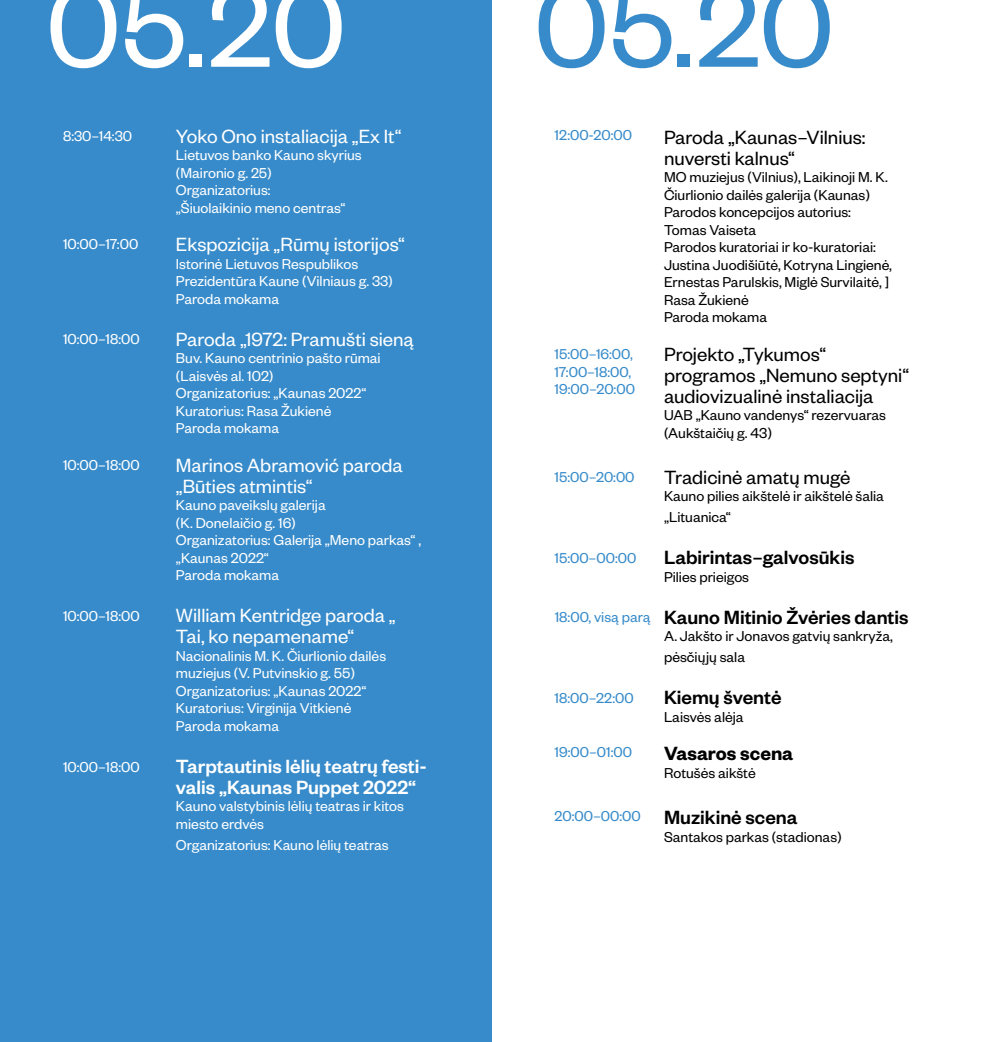
<style>
.page{position:relative;width:983px;height:1042px;background:#fff}
.page>*{position:absolute;margin:0;border:0;box-sizing:border-box;transform-origin:0 0}
.t1{font:126px "Founders Grotesk";color:#fff}
.t2{font:126px "Founders Grotesk";color:#378bca}
.t3{font:21px/21px "Founders Grotesk";color:#fff}
.t4{font:21px/21px "Founders Grotesk";color:#000}
.t5{font:500 21px "Founders Grotesk";color:#000}
.t6{font:500 21px/21px "Founders Grotesk";color:#fff}
.t7{font:600 21px "Founders Grotesk";color:#000}
.t8{font:15.75px/17.5px "Founders Grotesk";color:#fff}
.t9{font:15.75px/17.5px "Founders Grotesk";color:#000}
.t10{font:15.75px/17.5px "Founders Grotesk";color:#378bca}
</style>
<div class="page">
<div style="left:0;top:0;width:491px;height:1042px;background:#378bca"></div>
<h1 class="t1" style="left:46px;top:-51px;width:301px">05.20</h1>
<h1 class="t2" style="left:534px;top:-51px;width:301px">05.20</h1>
<p class="t8" style="left:63px;top:126px;width:71px">8:30–14:30</p>
<p class="t8" style="left:63px;top:234px;width:77px">10:00–17:00</p>
<p class="t8" style="left:63px;top:330px;width:78px">10:00–18:00</p>
<p class="t8" style="left:63px;top:455px;width:78px">10:00–18:00</p>
<p class="t8" style="left:63px;top:606px;width:78px">10:00–18:00</p>
<p class="t8" style="left:63px;top:758px;width:78px">10:00–18:00</p>
<h2 class="t3" style="left:176px;top:124px;width:227px">Yoko Ono instaliacija „Ex It“</h2>
<p class="t8" style="left:176px;top:146px;width:187px">Lietuvos banko Kauno skyrius (Maironio g. 25)<br>Organizatorius:<br>„Šiuolaikinio meno centras“</p>
<h2 class="t3" style="left:176px;top:233px;width:230px">Ekspozicija „Rūmų istorijos“</h2>
<p class="t8" style="left:176px;top:254px;width:218px">Istorinė Lietuvos Respublikos<br>Prezidentūra Kaune (Vilniaus g. 33)<br>Paroda mokama</p>
<h2 class="t3" style="left:176px;top:327px;width:239px">Paroda „1972: Pramušti sieną</h2>
<p class="t8" style="left:176px;top:349px;width:206px">Buv. Kauno centrinio pašto rūmai (Laisvės al. 102)<br>Organizatorius: „Kaunas 2022“<br>Kuratorius: Rasa Žukienė<br>Paroda mokama</p>
<h2 class="t3" style="left:176px;top:453px;width:228px">Marinos Abramović paroda „Būties atmintis“</h2>
<p class="t8" style="left:176px;top:496px;width:247px">Kauno paveikslų galerija<br>(K. Donelaičio g. 16)<br>Organizatorius: Galerija „Meno parkas“ , „Kaunas 2022“<br>Paroda mokama</p>
<h2 class="t3" style="left:176px;top:604px;width:221px">William Kentridge paroda „<br>Tai, ko nepamename“</h2>
<p class="t8" style="left:176px;top:646px;width:212px">Nacionalinis M. K. Čiurlionio dailės muziejus (V. Putvinskio g. 55)<br>Organizatorius: „Kaunas 2022“<br>Kuratorius: Virginija Vitkienė<br>Paroda mokama</p>
<h2 class="t6" style="left:176px;top:754px;width:252px">Tarptautinis lėlių teatrų festi&shy;valis „Kaunas Puppet 2022“</h2>
<p class="t8" style="left:176px;top:797px;width:229px">Kauno valstybinis lėlių teatras ir kitos miesto erdvės</p>
<p class="t8" style="left:176px;top:835px;width:214px">Organizatorius: Kauno lėlių teatras</p>
<p class="t10" style="left:554px;top:126px;width:79px">12:00-20:00</p>
<h2 class="t4" style="left:663px;top:125px;width:203px">Paroda „Kaunas–Vilnius: nuversti kalnus“</h2>
<p class="t9" style="left:663px;top:167px;width:229px">MO muziejus (Vilnius), Laikinoji M. K.<br>Čiurlionio dailės galerija (Kaunas)<br>Parodos koncepcijos autorius:<br>Tomas Vaiseta<br>Parodos kuratoriai ir ko-kuratoriai:<br>Justina Juodišiūtė, Kotryna Lingienė,<br>Ernestas Parulskis, Miglė Survilaitė, ]<br>Rasa Žukienė<br>Paroda mokama</p>
<h2 class="t4" style="left:663px;top:342px;width:246px">Projekto „Tykumos“ programos „Nemuno septyni“ audiovizualinė instaliacija</h2>
<p class="t9" style="left:663px;top:405px;width:223px">UAB „Kauno vandenys“ rezervuaras (Aukštaičių g. 43)</p>
<h2 class="t4" style="left:663px;top:465px;width:188px">Tradicinė amatų mugė</h2>
<p class="t9" style="left:663px;top:485px;width:221px;line-height:21px">Kauno pilies aikštelė ir aikštelė šalia „Lituanica“</p>
<h2 class="t5" style="left:663px;top:544px;width:192px">Labirintas–galvosūkis</h2>
<p class="t9" style="left:663px;top:567px;width:87px">Pilies prieigos</p>
<h2 class="t5" style="left:663px;top:604px;width:246px">Kauno Mitinio Žvėries dantis</h2>
<p class="t9" style="left:663px;top:625px;width:230px;line-height:21px">A. Jakšto ir Jonavos gatvių sankryža, pėsčiųjų sala</p>
<h2 class="t5" style="left:663px;top:684px;width:119px">Kiemų šventė</h2>
<p class="t9" style="left:663px;top:707px;width:81px">Laisvės alėja</p>
<h2 class="t7" style="left:663px;top:740px;width:131px">Vasaros scena</h2>
<p class="t9" style="left:663px;top:763px;width:93px">Rotušės aikštė</p>
<h2 class="t5" style="left:663px;top:804px;width:135px">Muzikinė scena</h2>
<p class="t9" style="left:663px;top:827px;width:179px">Santakos parkas (stadionas)</p>
<p class="t10" style="left:554px;top:344px;width:82px">15:00–16:00,<br>17:00–18:00,<br>19:00–20:00</p>
<p class="t10" style="left:554px;top:467px;width:81px">15:00–20:00</p>
<p class="t10" style="left:554px;top:549px;width:83px">15:00–00:00</p>
<p class="t10" style="left:554px;top:607px;width:97px">18:00, visą parą</p>
<p class="t10" style="left:554px;top:688px;width:81px">18:00–22:00</p>
<p class="t10" style="left:554px;top:742px;width:79px">19:00–01:00</p>
<p class="t10" style="left:554px;top:807px;width:88px">20:00–00:00</p>
</div>
